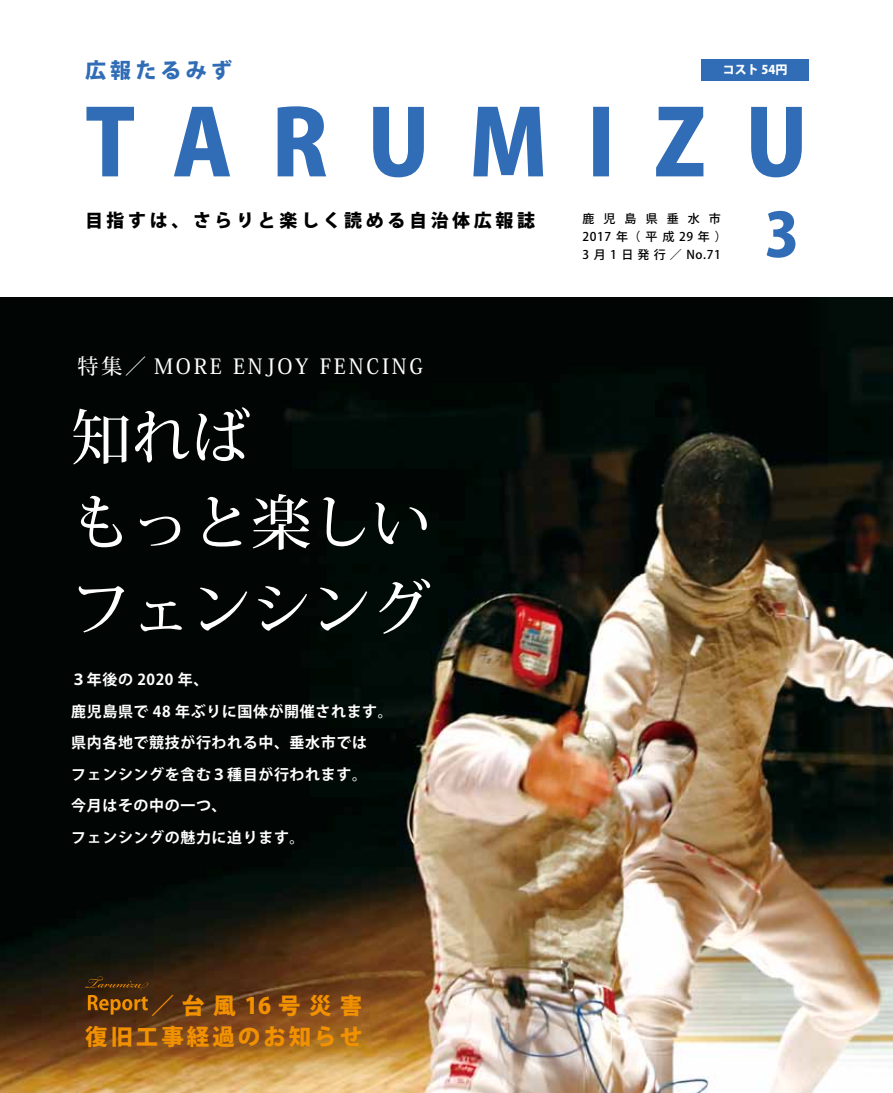
<style>
.page{position:relative;width:893px;height:1093px;background:#fff}
.page>*{position:absolute;margin:0;border:0;box-sizing:border-box;transform-origin:0 0}
.t1{font:500 60px/85.5px "Koz Min Pro";color:#fff}
.t2{font:800 60px "Koz Go Pro";color:#306db6}
.t3{font:800 22.5px/31.5px "Koz Go Pro";letter-spacing:.13em;color:#f29100;text-align:right}
.t4{font:500 21px "Koz Min Pro";letter-spacing:.13em;color:#fff}
.t5{font:800 21px "Koz Go Pro";letter-spacing:.2em;color:#306db6}
.t6{font:800 18px "Koz Go Pro";letter-spacing:.2em;color:#000}
.t7{font:700 15px/31.5px "Koz Go Pro";letter-spacing:.04em;color:#fff}
.t8{font:500 12px/18px "Koz Go Pro";letter-spacing:.05em;color:#000}
.t9{font:500 12px "Koz Go Pro";letter-spacing:.755em;color:#000}
.t10{font:800 12px "Koz Go Pro";letter-spacing:.005em;color:#fff}
</style>
<div class="page">
<img style="left:0;top:297px;width:893px;height:796px">
<div style="left:702px;top:59px;width:107px;height:21px;background:#306db6"></div>
<svg style="left:86px;top:106px;width:716px;height:71px"></svg>
<svg style="left:85px;top:976px;width:63px;height:38px;background:#5f380b"></svg>
<h3 class="t5" style="left:85px;top:56px;width:148px">広報たるみず</h3>
<p class="t10" style="left:723px;top:62px;width:66px">コスト 54円</p>
<p class="t6" style="left:85px;top:208px;width:452px">目指すは、さらりと楽しく読める自治体広報誌</p>
<h3 class="t4" style="left:78px;top:352px;width:146px">特集／ MORE</h3>
<h3 class="t4" style="left:233px;top:352px;width:77px">ENJOY</h3>
<h3 class="t4" style="left:320px;top:352px;width:105px">FENCING</h3>
<h1 class="t1" style="left:71px;top:392px;width:361px">知れば<br>もっと楽しいフェンシング</h1>
<p class="t7" style="left:71px;top:665px;width:323px">３年後の 2020 年、<br>鹿児島県で 48 年ぶりに国体が開催されます。県内各地で競技が行われる中、垂水市では<br>フェンシングを含む３種目が行われます。<br>今月はその中の一つ、<br>フェンシングの魅力に迫ります。</p>
<p class="t9" style="left:583px;top:211px;width:140px">鹿児島県垂水市</p>
<h1 class="t2" style="left:765px;top:196px;width:36px">3</h1>
<p class="t8" style="left:583px;top:228px;width:146px">2017 年（平成 29 年 (<br>3 月 1 日発行／ No.71</p>
<h2 class="t3" style="left:85px;top:991px;width:279px">／台風16号災害<br>復旧工事経過のお知らせ</h2>
</div>
